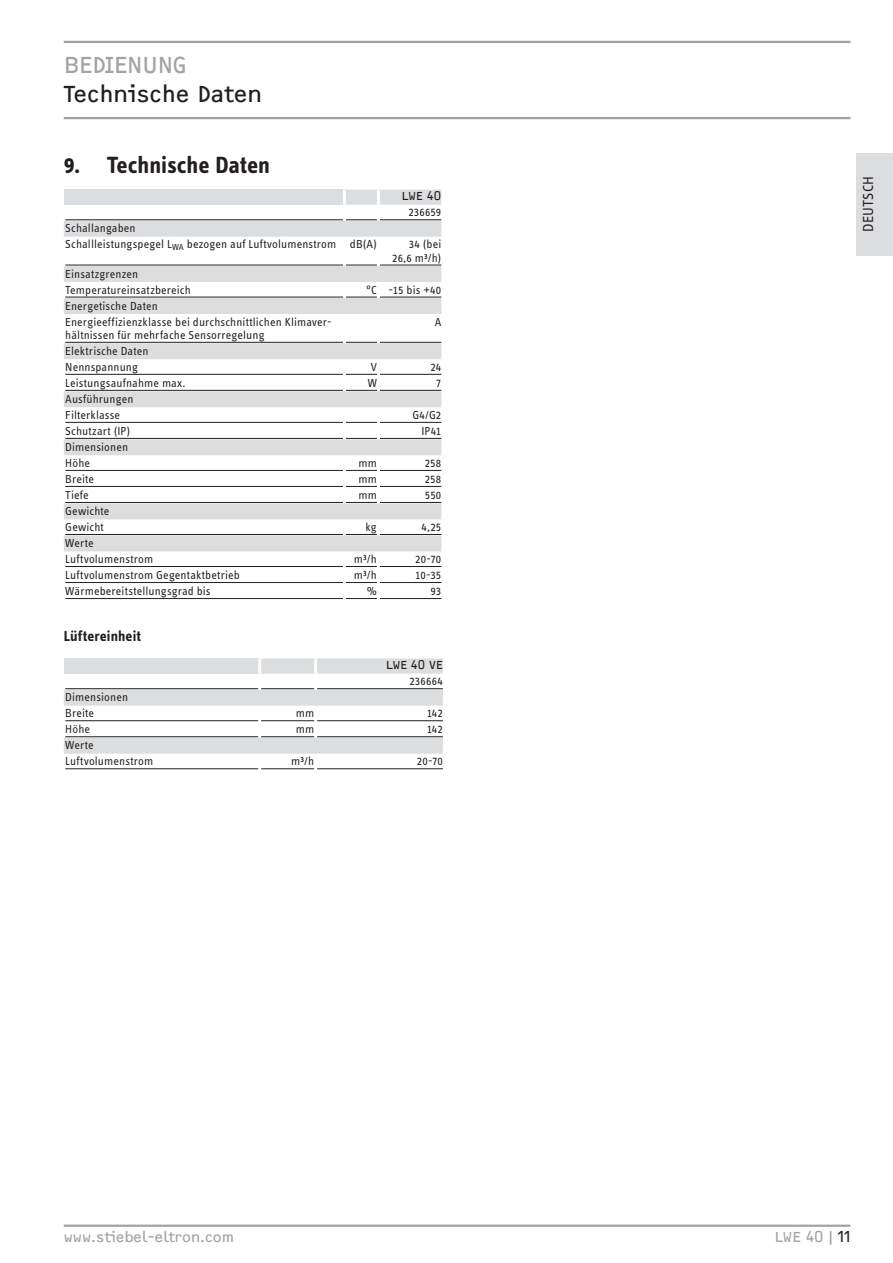
<style>
.page{position:relative;width:893px;height:1263px;background:#fff}
.page>*{position:absolute;margin:0;border:0;box-sizing:border-box;transform-origin:0 0}
.t1{font:700 24.3px "STE Info Text";letter-spacing:-.005em;color:#231f20}
.t2{font:24px "F2 FOCR Bczyk Com";letter-spacing:-.005em;color:#231f20}
.t3{font:24px "F2 FOCR Bczyk Com";color:#a1a3a6}
.t4{font:15px "F2 FOCR Bczyk Com";color:#a1a3a6}
.t5{font:700 15px "STE Info Text";letter-spacing:.005em;color:#231f20}
.t6{font:15px "STE Info Text";letter-spacing:.015em;color:#231f20}
.t7{font:12px/16px "STE Info Text";letter-spacing:.01em;color:#231f20}
.t8{font:12px "F2 FOCR Bczyk Com";letter-spacing:.005em;color:#231f20}
.s1{color:#231f20}
</style>
<div class="page">
<div style="left:857px;top:153px;width:36px;height:102px;background:#dcdddf"></div>
<hr style="left:64px;top:1224px;width:786px;height:3px;background:#a1a3a6">
<hr style="left:64px;top:41px;width:786px;height:2px;background:#a1a3a6">
<hr style="left:64px;top:117px;width:786px;height:2px;background:#a1a3a6">
<svg style="left:64px;top:190px;width:378px;height:361px"></svg>
<hr style="left:441px;top:221px;width:3px;height:16px;background:#fff">
<hr style="left:441px;top:266px;width:3px;height:16px;background:#fff">
<hr style="left:441px;top:298px;width:3px;height:16px;background:#fff">
<hr style="left:441px;top:343px;width:3px;height:16px;background:#fff">
<hr style="left:441px;top:391px;width:3px;height:16px;background:#fff">
<hr style="left:441px;top:439px;width:3px;height:16px;background:#fff">
<hr style="left:441px;top:503px;width:3px;height:16px;background:#fff">
<hr style="left:441px;top:535px;width:3px;height:16px;background:#fff">
<hr style="left:377px;top:190px;width:3px;height:15px;background:#fff">
<hr style="left:441px;top:190px;width:3px;height:15px;background:#fff">
<hr style="left:343px;top:190px;width:3px;height:15px;background:#fff">
<hr style="left:65px;top:219px;width:278px;height:1px;background:#231f20">
<hr style="left:346px;top:219px;width:31px;height:1px;background:#231f20">
<hr style="left:380px;top:219px;width:61px;height:1px;background:#231f20">
<hr style="left:65px;top:265px;width:278px;height:1px;background:#231f20">
<hr style="left:346px;top:265px;width:31px;height:1px;background:#231f20">
<hr style="left:380px;top:265px;width:61px;height:1px;background:#231f20">
<hr style="left:65px;top:297px;width:278px;height:1px;background:#231f20">
<hr style="left:346px;top:297px;width:31px;height:1px;background:#231f20">
<hr style="left:380px;top:297px;width:61px;height:1px;background:#231f20">
<hr style="left:65px;top:342px;width:278px;height:1px;background:#231f20">
<hr style="left:346px;top:342px;width:31px;height:1px;background:#231f20">
<hr style="left:380px;top:342px;width:61px;height:1px;background:#231f20">
<hr style="left:65px;top:374px;width:278px;height:1px;background:#231f20">
<hr style="left:346px;top:374px;width:31px;height:1px;background:#231f20">
<hr style="left:380px;top:374px;width:61px;height:1px;background:#231f20">
<hr style="left:65px;top:390px;width:278px;height:1px;background:#231f20">
<hr style="left:346px;top:390px;width:31px;height:1px;background:#231f20">
<hr style="left:380px;top:390px;width:61px;height:1px;background:#231f20">
<hr style="left:65px;top:422px;width:278px;height:1px;background:#231f20">
<hr style="left:346px;top:422px;width:31px;height:1px;background:#231f20">
<hr style="left:380px;top:422px;width:61px;height:1px;background:#231f20">
<hr style="left:65px;top:438px;width:278px;height:1px;background:#231f20">
<hr style="left:346px;top:438px;width:31px;height:1px;background:#231f20">
<hr style="left:380px;top:438px;width:61px;height:1px;background:#231f20">
<hr style="left:65px;top:470px;width:278px;height:1px;background:#231f20">
<hr style="left:346px;top:470px;width:31px;height:1px;background:#231f20">
<hr style="left:380px;top:470px;width:61px;height:1px;background:#231f20">
<hr style="left:65px;top:486px;width:278px;height:1px;background:#231f20">
<hr style="left:346px;top:486px;width:31px;height:1px;background:#231f20">
<hr style="left:380px;top:486px;width:61px;height:1px;background:#231f20">
<hr style="left:65px;top:502px;width:278px;height:1px;background:#231f20">
<hr style="left:346px;top:502px;width:31px;height:1px;background:#231f20">
<hr style="left:380px;top:502px;width:61px;height:1px;background:#231f20">
<hr style="left:65px;top:534px;width:278px;height:1px;background:#231f20">
<hr style="left:346px;top:534px;width:31px;height:1px;background:#231f20">
<hr style="left:380px;top:534px;width:61px;height:1px;background:#231f20">
<hr style="left:65px;top:566px;width:278px;height:1px;background:#231f20">
<hr style="left:346px;top:566px;width:31px;height:1px;background:#231f20">
<hr style="left:380px;top:566px;width:61px;height:1px;background:#231f20">
<hr style="left:65px;top:582px;width:278px;height:1px;background:#231f20">
<hr style="left:346px;top:582px;width:31px;height:1px;background:#231f20">
<hr style="left:380px;top:582px;width:61px;height:1px;background:#231f20">
<hr style="left:65px;top:598px;width:278px;height:1px;background:#231f20">
<hr style="left:346px;top:598px;width:31px;height:1px;background:#231f20">
<hr style="left:380px;top:598px;width:61px;height:1px;background:#231f20">
<svg style="left:64px;top:658px;width:379px;height:96px"></svg>
<hr style="left:314px;top:658px;width:3px;height:16px;background:#fff">
<hr style="left:258px;top:658px;width:3px;height:16px;background:#fff">
<hr style="left:65px;top:688px;width:193px;height:1px;background:#231f20">
<hr style="left:261px;top:688px;width:53px;height:1px;background:#231f20">
<hr style="left:317px;top:688px;width:126px;height:1px;background:#231f20">
<hr style="left:65px;top:720px;width:193px;height:1px;background:#231f20">
<hr style="left:261px;top:720px;width:53px;height:1px;background:#231f20">
<hr style="left:317px;top:720px;width:126px;height:1px;background:#231f20">
<hr style="left:65px;top:736px;width:193px;height:1px;background:#231f20">
<hr style="left:261px;top:736px;width:53px;height:1px;background:#231f20">
<hr style="left:317px;top:736px;width:126px;height:1px;background:#231f20">
<hr style="left:65px;top:768px;width:193px;height:1px;background:#231f20">
<hr style="left:261px;top:768px;width:53px;height:1px;background:#231f20">
<hr style="left:317px;top:768px;width:126px;height:1px;background:#231f20">
<h2 class="t3" style="left:64px;top:51px;width:125px">Bedien ung</h2>
<h2 class="t2" style="left:64px;top:80px;width:200px">Technische Daten</h2>
<h1 class="t1" style="left:64px;top:150px;width:208px">9. Technische Daten</h1>
<p class="t7" style="left:65px;top:220px;width:313px">Schallangaben<br>Schallleistungspegel L<sub>WA</sub> bezogen auf Luftvolumenstrom dB(A)</p>
<p class="t8" style="left:402px;top:189px;width:41px">LWE 40</p>
<p class="t7" style="left:408px;top:204px;width:35px">236659</p>
<p class="t7" style="left:392px;top:238px;width:51px;line-height:13.2px;text-align:right">34 (bei<br>26,6 m³/h)</p>
<p class="t7" style="left:65px;top:266px;width:127px">Einsatzgrenzen<br>Temperatureinsatzbereich</p>
<p class="t7" style="left:65px;top:298px;width:268px">Energetische Daten<br>Energieeffizienzklasse bei durchschnittlichen Klimaver-</p>
<p class="t7" style="left:65px;top:327px;width:201px">hältnissen für mehrfache Sensorregelung</p>
<p class="t7" style="left:65px;top:343px;width:85px">Elektrische Daten<br>Nennspannung</p>
<p class="t7" style="left:366px;top:282px;width:77px">°C -15 bis +40</p>
<p class="t7" style="left:435px;top:314px;width:8px">A</p>
<p class="t7" style="left:371px;top:359px;width:8px">V</p>
<p class="t7" style="left:431px;top:359px;width:12px">24</p>
<p class="t7" style="left:65px;top:375px;width:122px">Leistungsaufnahme max.</p>
<p class="t7" style="left:368px;top:375px;width:11px">W</p>
<p class="t7" style="left:436px;top:375px;width:7px">7</p>
<p class="t7" style="left:65px;top:391px;width:70px">Ausführungen<br>Filterklasse</p>
<p class="t7" style="left:412px;top:407px;width:30px">G4/G2</p>
<p class="t7" style="left:65px;top:423px;width:67px">Schutzart (IP)</p>
<p class="t7" style="left:421px;top:423px;width:21px">IP41</p>
<p class="t7" style="left:65px;top:439px;width:64px">Dimensionen<br>Höhe</p>
<p class="t7" style="left:358px;top:455px;width:20px">mm</p>
<p class="t7" style="left:425px;top:455px;width:18px">258</p>
<p class="t7" style="left:65px;top:471px;width:30px">Breite</p>
<p class="t7" style="left:358px;top:471px;width:20px">mm</p>
<p class="t7" style="left:425px;top:471px;width:18px">258</p>
<p class="t7" style="left:65px;top:487px;width:25px">Tiefe</p>
<p class="t7" style="left:358px;top:487px;width:20px">mm</p>
<p class="t7" style="left:425px;top:487px;width:18px">550</p>
<p class="t7" style="left:65px;top:503px;width:46px">Gewichte<br>Gewicht</p>
<p class="t7" style="left:366px;top:519px;width:13px">kg</p>
<p class="t7" style="left:422px;top:519px;width:21px">4,25</p>
<p class="t7" style="left:65px;top:535px;width:89px">Werte<br>Luftvolumenstrom</p>
<p class="t7" style="left:354px;top:551px;width:25px">m³/h</p>
<p class="t7" style="left:415px;top:551px;width:28px">20-70</p>
<p class="t7" style="left:65px;top:567px;width:176px">Luftvolumenstrom Gegentaktbetrieb</p>
<p class="t7" style="left:354px;top:567px;width:25px">m³/h</p>
<p class="t7" style="left:415px;top:567px;width:28px">10-35</p>
<p class="t7" style="left:65px;top:583px;width:147px">Wärmebereitstellungsgrad bis</p>
<p class="t7" style="left:367px;top:583px;width:12px">%</p>
<p class="t7" style="left:430px;top:583px;width:12px">93</p>
<p class="t5" style="left:64px;top:628px;width:79px">Lüftereinheit</p>
<p class="t8" style="left:386px;top:658px;width:58px">LWE 40 VE</p>
<p class="t7" style="left:409px;top:673px;width:35px">236664</p>
<p class="t7" style="left:65px;top:689px;width:64px">Dimensionen<br>Breite</p>
<p class="t7" style="left:296px;top:705px;width:20px">mm</p>
<p class="t7" style="left:427px;top:705px;width:18px">142</p>
<p class="t7" style="left:65px;top:721px;width:26px">Höhe</p>
<p class="t7" style="left:296px;top:721px;width:20px">mm</p>
<p class="t7" style="left:427px;top:721px;width:18px">142</p>
<p class="t7" style="left:65px;top:737px;width:89px">Werte<br>Luftvolumenstrom</p>
<p class="t7" style="left:291px;top:753px;width:25px">m³/h</p>
<p class="t7" style="left:417px;top:753px;width:28px">20-70</p>
<p class="t6" style="left:860px;top:232px;width:57px;rotate:-90deg">DEUTSCH</p>
<p class="t4" style="left:64px;top:1228px;width:172px">www.stiebel-eltron.com</p>
<p class="t4" style="left:775px;top:1228px;width:77px">LWE 40|<span class="s1">11</span></p>
</div>
